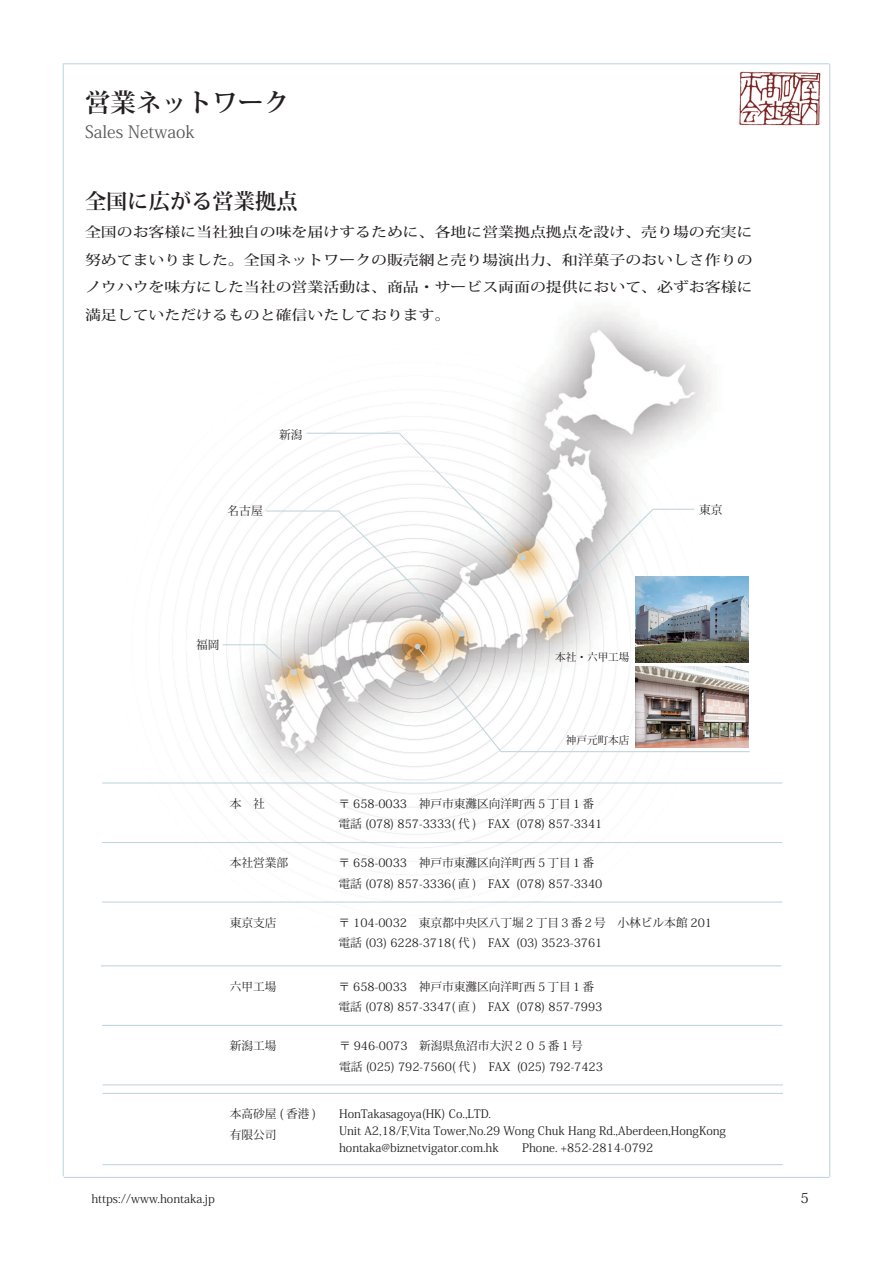
<style>
.page{position:relative;width:893px;height:1263px;background:#fff}
.page>*{position:absolute;margin:0;border:0;box-sizing:border-box;transform-origin:0 0}
.t1{font:700 25.5px "Koz Min Pro";color:#231f20}
.t2{font:700 21.3px "Koz Min Pro";color:#231f20}
.t3{font:16.95px "Koz Min Pro";color:#57585a}
.t4{font:500 13.8px/27.6px "Koz Min Pro";color:#231f20;text-align:justify;scale:1.15 1}
.t5{font:13.8px "Koz Min Pro";color:#231f20}
.t6{font:11.7px/20.4px "Koz Min Pro";color:#231f20}
.t7{font:10.65px "Koz Min Pro";color:#231f20}
.t8{font:6.45px "Koz Min Pro";color:#c0d4dd}
</style>
<div class="page">
<img style="left:107px;top:311px;width:674px;height:592px">
<hr style="left:306px;top:433px;width:94px;height:1px;background:#c0d4dd">
<svg style="left:548px;top:508px;width:106px;height:106px"></svg>
<hr style="left:653px;top:509px;width:41px;height:1px;background:#c0d4dd">
<svg style="left:417px;top:646px;width:85px;height:107px"></svg>
<hr style="left:501px;top:751px;width:249px;height:1px;background:#c0d4dd">
<img style="left:635px;top:576px;width:113px;height:87px">
<img style="left:635px;top:667px;width:113px;height:80px">
<svg style="left:337px;top:432px;width:188px;height:203px"></svg>
<hr style="left:266px;top:510px;width:74px;height:2px;background:#c0d4dd">
<svg style="left:263px;top:643px;width:32px;height:30px"></svg>
<hr style="left:223px;top:644px;width:42px;height:1px;background:#c0d4dd">
<hr style="left:64px;top:63px;width:765px;height:1px;background:#c0d4dd">
<hr style="left:829px;top:64px;width:1px;height:1113px;background:#c0d4dd">
<hr style="left:63px;top:63px;width:1px;height:1113px;background:#c0d4dd">
<hr style="left:64px;top:1177px;width:765px;height:1px;background:#c0d4dd">
<hr style="left:102px;top:782px;width:680px;height:1px;background:#c0d4dd">
<hr style="left:102px;top:842px;width:680px;height:1px;background:#c0d4dd">
<hr style="left:102px;top:901px;width:680px;height:1px;background:#c0d4dd">
<hr style="left:101px;top:965px;width:680px;height:1px;background:#c0d4dd">
<hr style="left:102px;top:1025px;width:680px;height:1px;background:#c0d4dd">
<hr style="left:103px;top:1084px;width:680px;height:1px;background:#c0d4dd">
<hr style="left:103px;top:1093px;width:680px;height:1px;background:#c0d4dd">
<hr style="left:103px;top:1164px;width:680px;height:1px;background:#c0d4dd">
<img style="left:739px;top:71px;width:82px;height:55px">
<h1 class="t1" style="left:85px;top:84px;width:206px">営業ネットワーク</h1>
<h3 class="t3" style="left:85px;top:120px;width:111px">Sales Netwaok</h3>
<h2 class="t2" style="left:85px;top:186px;width:214px">全国に広がる営業拠点</h2>
<p class="t4" style="left:85px;top:217px;width:582px">全国のお客様に当社独自の味を届けするために、各地に営業拠点拠点を設け、売り場の充実に努めてまいりました。全国ネットワークの販売網と売り場演出力、和洋菓子のおいしさ作りのノウハウを味方にした当社の営業活動は、商品・サービス両面の提供において、必ずお客様に満足していただけるものと確信いたしております。</p>
<p class="t6" style="left:279px;top:424px;width:25px">新潟</p>
<p class="t6" style="left:228px;top:501px;width:37px">名古屋</p>
<p class="t6" style="left:196px;top:634px;width:25px">福岡</p>
<p class="t8" style="left:291px;top:668px;width:8px">●</p>
<p class="t6" style="left:230px;top:793px;width:37px">本　社</p>
<p class="t6" style="left:230px;top:852px;width:60px">本社営業部</p>
<p class="t6" style="left:230px;top:912px;width:48px">東京支店</p>
<p class="t6" style="left:230px;top:975px;width:48px">六甲工場</p>
<p class="t6" style="left:230px;top:1035px;width:48px">新潟工場</p>
<p class="t6" style="left:230px;top:1103px;width:88px">本高砂屋 ( 香港 (有限公司</p>
<p class="t6" style="left:91px;top:1188px;width:125px">https://www.hontaka j p.</p>
<p class="t8" style="left:415px;top:642px;width:8px">●</p>
<p class="t8" style="left:458px;top:629px;width:8px">●</p>
<p class="t8" style="left:520px;top:553px;width:8px">●</p>
<p class="t8" style="left:544px;top:609px;width:8px">●</p>
<p class="t7" style="left:555px;top:650px;width:76px">本社・六甲工場</p>
<p class="t7" style="left:566px;top:732px;width:65px">神戸元町本店</p>
<p class="t6" style="left:699px;top:499px;width:25px">東京</p>
<p class="t6" style="left:516px;top:793px;width:88px;text-indent:-178px">〒 658-0033　神戸市東灘区向洋町西５丁目１番)078( 857-3341</p>
<p class="t6" style="left:339px;top:813px;width:173px">電話 (078) 857-3333 代( )　FAX</p>
<p class="t6" style="left:516px;top:852px;width:88px;text-indent:-178px">〒 658-0033　神戸市東灘区向洋町西５丁目１番)078( 857-3340</p>
<p class="t6" style="left:339px;top:873px;width:173px">電話 (078) 857-3336 直( )　FAX</p>
<p class="t6" style="left:516px;top:912px;width:197px;text-indent:-178px">〒 104-0032　東京都中央区八丁堀２丁目３番２号　小林ビル本館 201 )03( 3523-3761</p>
<p class="t6" style="left:339px;top:932px;width:173px">電話 (03) 6228-3718 代( )　FAX</p>
<p class="t6" style="left:516px;top:975px;width:88px;text-indent:-178px">〒 658-0033　神戸市東灘区向洋町西５丁目１番)078( 857-7993</p>
<p class="t6" style="left:339px;top:996px;width:173px">電話 (078) 857-3347 直( )　FAX</p>
<p class="t6" style="left:517px;top:1035px;width:88px;text-indent:-178px">〒 946-0073　新潟県魚沼市大沢２０５番１号)025( 792-7423</p>
<p class="t6" style="left:339px;top:1055px;width:173px">電話 (025) 792-7560 代( )　FAX</p>
<p class="t6" style="left:339px;top:1105px;width:388px;line-height:17px">HonTakasagoya(HK) Co.,LTD.<br>Unit A2,18/ ,F Vita Tower,No.29 Wong Chuk Hang Rd.,Aberdeen,HongKong hontaka@biznetvigator.com.hk　　Phone. +852-2814-0792</p>
<p class="t5" style="left:800px;top:1188px;width:10px">5</p>
</div>
